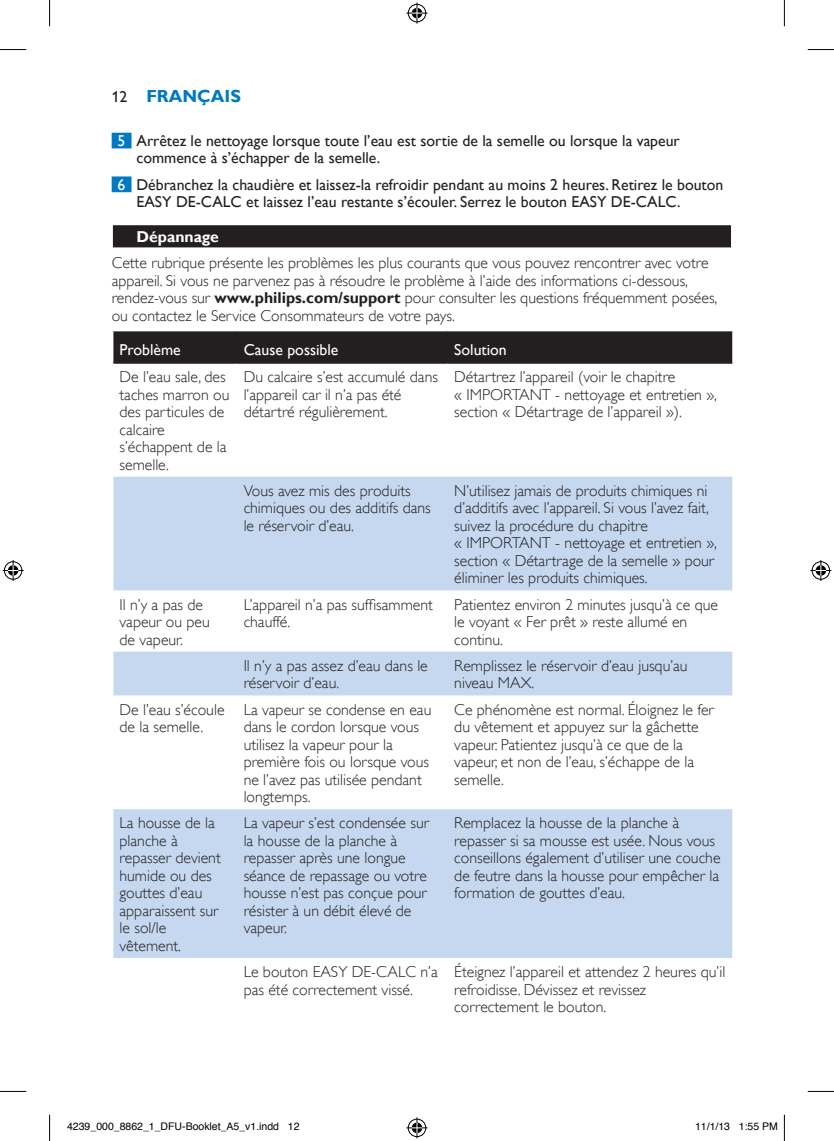
<style>
.page{position:relative;width:834px;height:1141px;background:#fff}
.page>*{position:absolute;margin:0;border:0;box-sizing:border-box;transform-origin:0 0}
.t1{font:700 17.5px "Gill Sans Alt One WGL";color:#0079c2}
.t2{font:15.75px/17.5px "Gill Sans Alt One WGL Light";color:#231f20}
.t3{font:15.75px/17.5px "Gill Sans Alt One WGL";color:#231f20}
.t4{font:15.75px "Gill Sans Alt One WGL";color:#fff}
.t5{font:700 15.75px "Gill Sans Alt One WGL";color:#fff}
.t6{font:10.5px "Helvetica";color:#000}
.s1{font-weight:400;font-size:15.75px;color:#231f20}
.s2{color:#fff}
.s3{font-family:"Gill Sans Alt One WGL";font-weight:700}
</style>
<div class="page">
<div style="left:112px;top:133px;width:19px;height:15px;background:#0079c2"></div>
<div style="left:112px;top:176px;width:19px;height:16px;background:#0079c2"></div>
<div style="left:112px;top:224px;width:620px;height:25px;background:#a3a1a2"></div>
<div style="left:113px;top:225px;width:617px;height:22px;background:#231f20"></div>
<div style="left:113px;top:331px;width:619px;height:31px;background:#231f20"></div>
<svg style="left:113px;top:477px;width:619px;height:481px;fill:#c6d8ef"></svg>
<hr style="left:113px;top:362px;width:123px;height:2px;background:#231f20">
<hr style="left:236px;top:362px;width:211px;height:2px;background:#231f20">
<hr style="left:447px;top:362px;width:285px;height:2px;background:#231f20">
<svg style="left:0;top:49px;width:26px;height:1px"></svg>
<svg style="left:807px;top:49px;width:26px;height:1px"></svg>
<svg style="left:0;top:1091px;width:26px;height:1px"></svg>
<svg style="left:807px;top:1091px;width:26px;height:1px"></svg>
<svg style="left:49px;top:0;width:1px;height:26px"></svg>
<svg style="left:49px;top:1115px;width:1px;height:26px"></svg>
<svg style="left:783px;top:0;width:1px;height:26px"></svg>
<svg style="left:783px;top:1115px;width:1px;height:26px"></svg>
<svg style="left:406px;top:3px;width:21px;height:21px"></svg>
<svg style="left:406px;top:1117px;width:21px;height:21px"></svg>
<svg style="left:3px;top:560px;width:21px;height:21px"></svg>
<svg style="left:810px;top:560px;width:21px;height:21px"></svg>
<p class="t1" style="left:112px;top:87px;width:131px"><span class="s1">12</span> FRANÇAIS</p>
<p class="t3" style="left:136px;top:133px;width:544px;text-indent:-19px"><span class="s2">5</span> Arrêtez le nettoyage lorsque toute l’eau est sortie de la semelle ou lorsque la vapeur commence à s’échapper de la semelle.</p>
<p class="t3" style="left:136px;top:177px;width:588px;text-indent:-19px"><span class="s2">6</span> Débranchez la chaudière et laissez-la refroidir pendant au moins 2 heures. Retirez le bouton<br>EASY DE-CALC et laissez l’eau restante s’écouler. Serrez le bouton EASY DE-CALC.</p>
<p class="t5" style="left:136px;top:229px;width:84px">Dépannage</p>
<p class="t2" style="left:112px;top:255px;width:607px">Cette rubrique présente les problèmes les plus courants que vous pouvez rencontrer avec votre appareil. Si vous ne parvenez pas à résoudre le problème à l’aide des informations ci-dessous, rendez-vous sur <span class="s3">www.philips.com/support</span> pour consulter les questions fréquemment posées, ou contactez le Service Consommateurs de votre pays.</p>
<p class="t4" style="left:119px;top:343px;width:63px">Problème</p>
<p class="t4" style="left:243px;top:343px;width:96px">Cause possible</p>
<p class="t4" style="left:454px;top:343px;width:54px">Solution</p>
<p class="t2" style="left:119px;top:369px;width:111px">De l’eau sale, des taches marron ou des particules de calcaire s’échappent de la semelle.</p>
<p class="t2" style="left:243px;top:369px;width:196px">Du calcaire s’est accumulé dans l’appareil car il n’a pas été détartré régulièrement.</p>
<p class="t2" style="left:454px;top:369px;width:264px">Détartrez l’appareil (voir le chapitre<br>« IMPORTANT - nettoyage et entretien », section « Détartrage de l’appareil »).</p>
<p class="t2" style="left:243px;top:483px;width:189px">Vous avez mis des produits chimiques ou des additifs dans le réservoir d’eau.</p>
<p class="t2" style="left:454px;top:483px;width:264px">N’utilisez jamais de produits chimiques ni d’additifs avec l’appareil. Si vous l’avez fait, suivez la procédure du chapitre<br>« IMPORTANT - nettoyage et entretien », section « Détartrage de la semelle » pour éliminer les produits chimiques.</p>
<p class="t2" style="left:119px;top:597px;width:92px">Il n’y a pas de vapeur ou peu de vapeur.</p>
<p class="t2" style="left:243px;top:596px;width:191px">L’appareil n’a pas sufisamment chauffé.</p>
<p class="t2" style="left:454px;top:597px;width:265px">Patientez environ 2 minutes jusqu’à ce que le voyant « Fer prêt » reste allumé en continu.</p>
<p class="t2" style="left:243px;top:658px;width:186px">Il n’y a pas assez d’eau dans le réservoir d’eau.</p>
<p class="t2" style="left:454px;top:658px;width:235px">Remplissez le réservoir d’eau jusqu’au niveau MAX.</p>
<p class="t2" style="left:119px;top:702px;width:106px">De l’eau s’écoule de la semelle.</p>
<p class="t2" style="left:243px;top:702px;width:189px">La vapeur se condense en eau dans le cordon lorsque vous utilisez la vapeur pour la première fois ou lorsque vous ne l’avez pas utilisée pendant longtemps.</p>
<p class="t2" style="left:454px;top:702px;width:261px">Ce phénomène est normal. Éloignez le fer du vêtement et appuyez sur la gâchette vapeur. Patientez jusqu’à ce que de la vapeur, et non de l’eau, s’échappe de la semelle.</p>
<p class="t2" style="left:119px;top:815px;width:103px">La housse de la planche à repasser devient humide ou des gouttes d’eau apparaissent sur le sol/le vêtement.</p>
<p class="t2" style="left:243px;top:815px;width:187px">La vapeur s’est condensée sur la housse de la planche à repasser après une longue séance de repassage ou votre housse n’est pas conçue pour résister à un débit élevé de vapeur.</p>
<p class="t2" style="left:454px;top:815px;width:268px">Remplacez la housse de la planche à repasser si sa mousse est usée. Nous vous conseillons également d’utiliser une couche de feutre dans la housse pour empêcher la formation de gouttes d’eau.</p>
<p class="t2" style="left:243px;top:964px;width:195px">Le bouton EASY DE-CALC n’a pas été correctement vissé.</p>
<p class="t2" style="left:454px;top:964px;width:272px">Éteignez l’appareil et attendez 2 heures qu’il refroidisse. Dévissez et revissez correctement le bouton.</p>
<p class="t6" style="left:67px;top:1123px;width:234px">4239_000_8862_1_DFU-Booklet_A5_v1.indd 12</p>
<p class="t6" style="left:694px;top:1123px;width:84px">11/1/13 1:55 PM</p>
</div>
